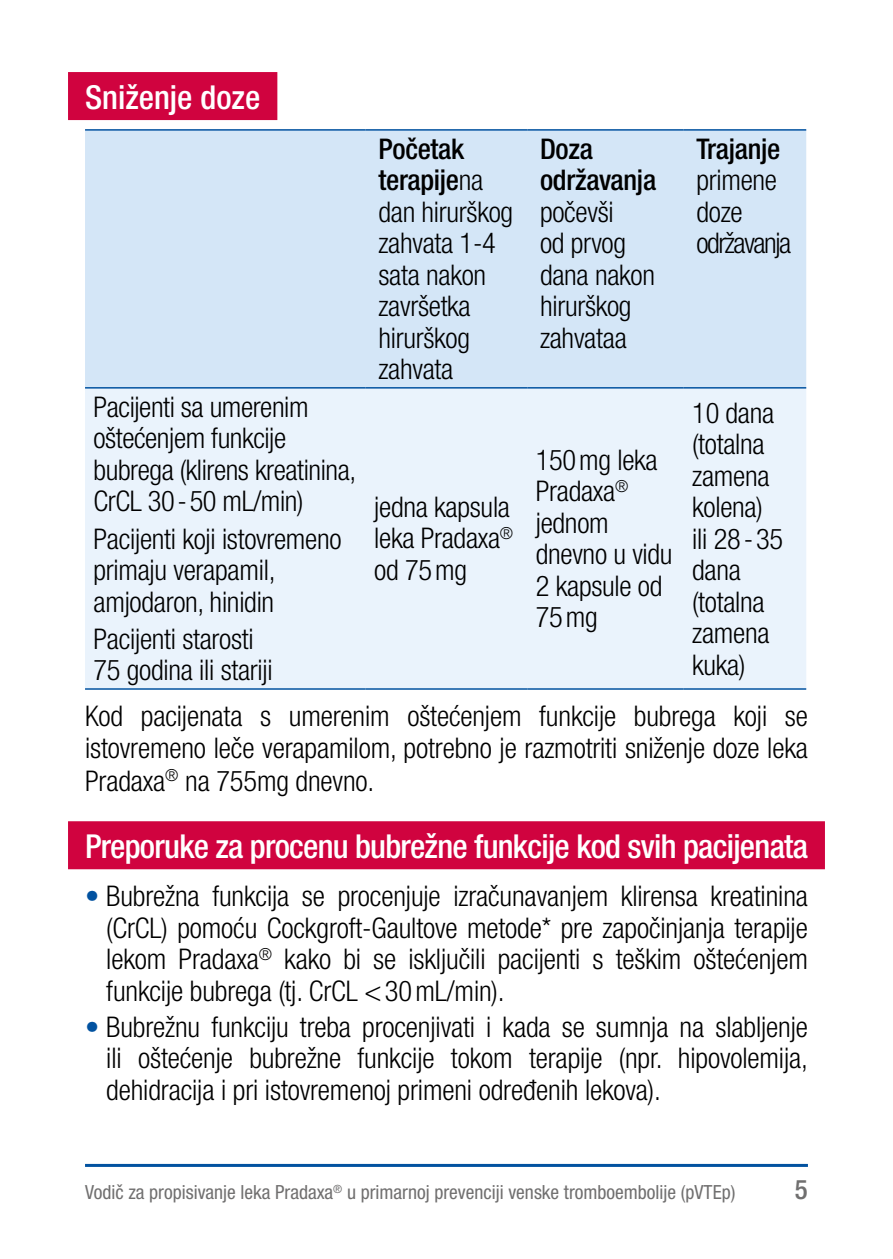
<style>
.page{position:relative;width:893px;height:1259px;background:#fff}
.page>*{position:absolute;margin:0;border:0;box-sizing:border-box;transform-origin:0 0}
.t1{font:500 condensed 33px "Helvetica Neue LT Pro";letter-spacing:-.02em;color:#fff}
.t2{font:500 condensed 33px "Helvetica Neue LT Pro";color:#fff}
.t3{font:300 condensed 28.5px/31.5px "Helvetica Neue LT Pro";letter-spacing:-.01em;color:#000}
.t4{font:500 condensed 28.5px/31.5px "Helvetica Neue LT Pro";letter-spacing:-.01em;color:#000}
.t5{font:300 condensed 28.5px/31.5px "Helvetica Neue LT Pro";letter-spacing:-.03em;color:#000}
.t6{font:500 condensed 27px "Helvetica Neue LT Pro";color:#706f6f}
.t7{font:condensed 19.5px "Helvetica Neue LT Pro";color:#706f6f}
.s1{font-weight:500}
.s2{color:#0252a0}
</style>
<div class="page">
<div style="left:68px;top:72px;width:209px;height:48px;background:#d0033f"></div>
<div style="left:68px;top:821px;width:757px;height:48px;background:#d0033f"></div>
<div style="left:85px;top:131px;width:721px;height:256px;background:#d4e6f7"></div>
<div style="left:85px;top:388px;width:721px;height:300px;background:#eaf3fc"></div>
<hr style="left:85px;top:129px;width:281px;height:2px;background:#0252a0">
<hr style="left:366px;top:129px;width:161px;height:2px;background:#0252a0">
<hr style="left:527px;top:129px;width:157px;height:2px;background:#0252a0">
<hr style="left:684px;top:129px;width:122px;height:2px;background:#0252a0">
<hr style="left:85px;top:387px;width:281px;height:1px;background:#0252a0">
<hr style="left:366px;top:387px;width:161px;height:1px;background:#0252a0">
<hr style="left:527px;top:387px;width:157px;height:1px;background:#0252a0">
<hr style="left:684px;top:387px;width:122px;height:1px;background:#0252a0">
<hr style="left:366px;top:688px;width:161px;height:2px;background:#0252a0">
<hr style="left:527px;top:688px;width:157px;height:2px;background:#0252a0">
<hr style="left:684px;top:688px;width:122px;height:2px;background:#0252a0">
<hr style="left:85px;top:688px;width:281px;height:2px;background:#0252a0">
<hr style="left:85px;top:1164px;width:723px;height:3px;background:#0252a0">
<p class="t2" style="left:85px;top:77px;width:177px">Sniženje doze</p>
<p class="t3" style="left:378px;top:133px;width:136px"><span class="s1">Početak terapije</span>na dan hirurškog zahvata 1-4 sata nakon završetka hirurškog zahvata</p>
<p class="t4" style="left:540px;top:132px;width:118px">Doza održavanja</p>
<p class="t3" style="left:540px;top:196px;width:117px">počevši<br>od prvog dana nakon hirurškog zahvataa</p>
<p class="t4" style="left:696px;top:132px;width:85px">Trajanje</p>
<p class="t5" style="left:696px;top:164px;width:96px">primene doze održavanja</p>
<p class="t3" style="left:94px;top:390px;width:264px">Pacijenti sa umerenim oštećenjem funkcije bubrega (klirens kreatinina,<br>CrCL 30-50 mL/min)</p>
<p class="t3" style="left:692px;top:396px;width:93px">10 dana (totalna zamena kolena) ili 28-35 dana (totalna zamena kuka)</p>
<p class="t3" style="left:536px;top:444px;width:138px">150mg leka<br>Pradaxa<sup>® </sup>jednom dnevno u vidu<br>2 kapsule od<br>75mg</p>
<p class="t3" style="left:374px;top:491px;width:141px;text-align:justify">jedna kapsula leka Pradaxa<sup>® </sup>od 75mg</p>
<p class="t3" style="left:94px;top:522px;width:250px">Pacijenti koji istovremeno primaju verapamil, amjodaron, hinidin</p>
<p class="t3" style="left:94px;top:623px;width:181px">Pacijenti starosti<br>75 godina ili stariji</p>
<p class="t3" style="left:85px;top:699px;width:724px;line-height:32.4px;text-align:justify">Kod pacijenata s umerenim oštećenjem funkcije bubrega koji se istovremeno leče verapamilom, potrebno je razmotriti sniženje doze leka Pradaxa<sup>®</sup> na 755mg dnevno.</p>
<p class="t1" style="left:85px;top:826px;width:724px">Preporuke za procenu bubrežne funkcije kod svih pacijenata</p>
<p class="t3" style="left:106px;top:880px;width:703px;text-align:justify;text-indent:-21px"><span class="s2">•</span> Bubrežna funkcija se procenjuje izračunavanjem klirensa kreatinina (CrCL) pomoću Cockgroft-Gaultove metode* pre započinjanja terapije lekom Pradaxa<sup>®</sup> kako bi se isključili pacijenti s teškim oštećenjem funkcije bubrega (tj. CrCL &lt;30mL/min).</p>
<p class="t3" style="left:106px;top:1010px;width:703px;text-align:justify;text-indent:-21px"><span class="s2">•</span> Bubrežnu funkciju treba procenjivati i kada se sumnja na slabljenje ili oštećenje bubrežne funkcije tokom terapije (npr. hipovolemija, dehidracija i pri istovremenoj primeni određenih lekova).</p>
<p class="t7" style="left:85px;top:1181px;width:652px">Vodič za propisivanje leka Pradaxa<sup>®</sup> u primarnoj prevenciji venske tromboembolije (pVTEp)</p>
<p class="t6" style="left:795px;top:1173px;width:14px">5</p>
</div>
